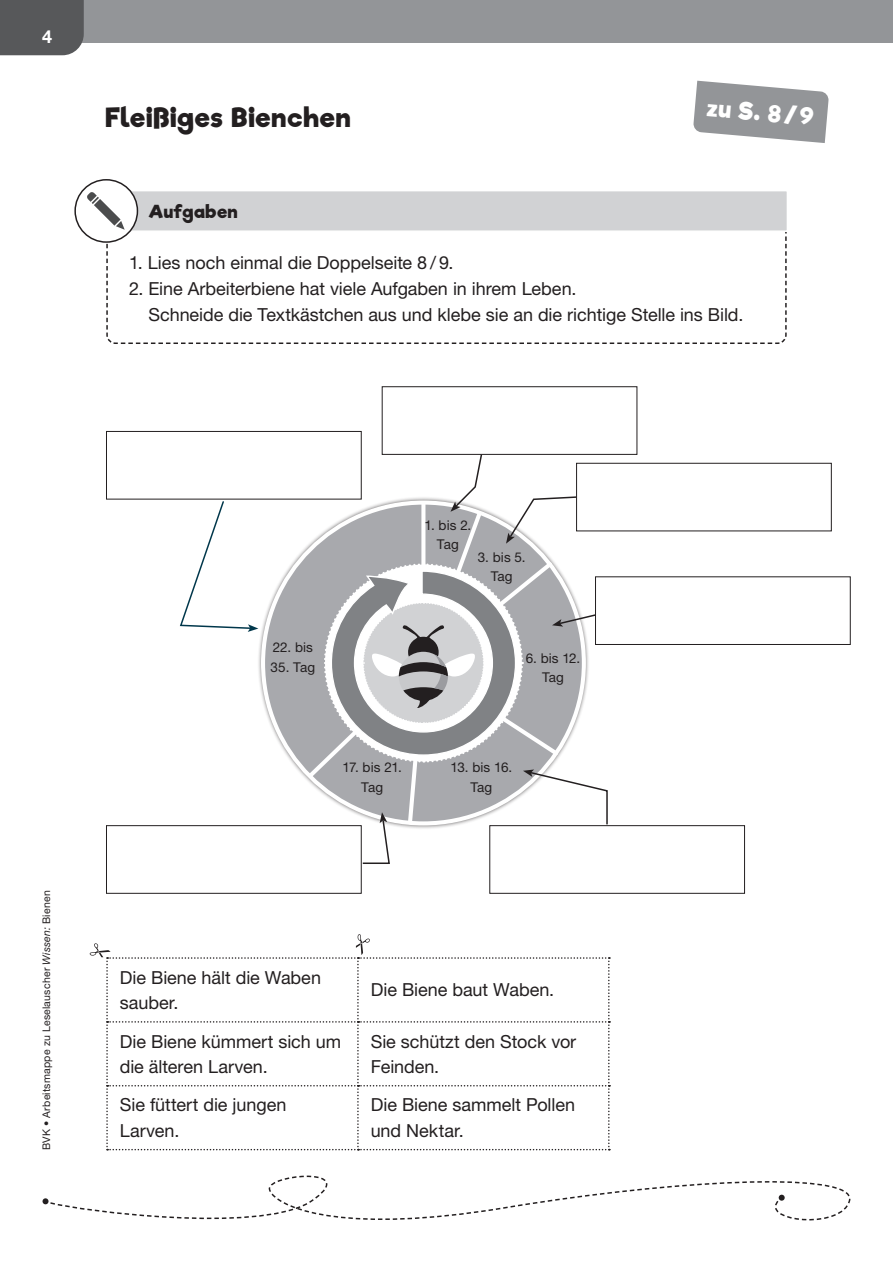
<style>
.page{position:relative;width:893px;height:1263px;background:#fff}
.page>*{position:absolute;margin:0;border:0;box-sizing:border-box;transform-origin:0 0}
.t1{font:27px "Riffic";letter-spacing:.035em;color:#231f20}
.t2{font:24px "Riffic";color:#fff}
.t3{font:18px/25.5px "Helvetica Neue LT Pro";letter-spacing:-.005em;color:#231f20}
.t4{font:18px "Riffic";letter-spacing:.03em;color:#231f20}
.t5{font:700 18px "Helvetica Neue LT Pro";color:#fff}
.t6{font:13.5px/19.5px "Helvetica Neue LT Pro";letter-spacing:.01em;color:#231f20;text-align:center}
.t7{font:13.5px/19.5px "Helvetica Neue LT Pro";letter-spacing:-.02em;color:#231f20;text-align:center}
.t8{font:13.5px/19.5px "Helvetica Neue LT Pro";letter-spacing:-.01em;color:#231f20;text-align:center}
.t9{font:10.5px "Helvetica Neue LT Pro";letter-spacing:.02em;color:#231f20}
.s1{font-style:italic}
</style>
<div class="page">
<svg style="left:87px;top:189px;width:700px;height:155px"></svg>
<div style="left:74px;top:179px;width:64px;height:64px;border:2px solid #231f20;border-radius:50%"></div>
<svg style="left:90px;top:934px;width:520px;height:216px"></svg>
<div style="left:257px;top:496px;width:333px;height:333px;background:#231f20;opacity:.6"></div>
<div style="left:263px;top:503px;width:321px;height:320px;background:#a8a9ad;border-radius:50%"></div>
<svg style="left:180px;top:500px;width:78px;height:132px"></svg>
<div style="left:382px;top:386px;width:255px;height:69px;border:1px solid #231f20"></div>
<div style="left:106px;top:431px;width:255px;height:68px;border:1px solid #231f20"></div>
<div style="left:106px;top:825px;width:255px;height:68px;border:1px solid #231f20"></div>
<div style="left:490px;top:825px;width:255px;height:68px;border:1px solid #231f20"></div>
<div style="left:576px;top:463px;width:255px;height:68px;border:1px solid #231f20"></div>
<div style="left:595px;top:577px;width:255px;height:68px;border:1px solid #231f20"></div>
<svg style="left:305px;top:453px;width:303px;height:412px"></svg>
<svg style="left:43px;top:1175px;width:808px;height:46px"></svg>
<div style="left:0;top:0;width:893px;height:43px;background:#939598"></div>
<div style="left:0;top:0;width:84px;height:55px;background:#57585a"></div>
<svg style="left:693px;top:81px;width:136px;height:62px"></svg>
<p class="t5" style="left:42px;top:25px;width:12px">4</p>
<h1 class="t1" style="left:106px;top:101px;width:246px">Fleißiges Bienchen</h1>
<p class="t4" style="left:149px;top:200px;width:91px">Aufgaben</p>
<h2 class="t2" style="left:709px;top:93px;width:108px;rotate:5deg">zu S. 8/9</h2>
<p class="t3" style="left:129px;top:250px;width:326px">1. Lies noch einmal die Doppelseite 8 / 9.</p>
<p class="t3" style="left:148px;top:275px;width:596px;text-indent:-19px">2. Eine Arbeiterbiene hat viele Aufgaben in ihrem Leben.<br>Schneide die Textkästchen aus und klebe sie an die richtige Stelle ins Bild.</p>
<p class="t9" style="left:40px;top:1150px;width:261px;rotate:-90deg">BVK • Arbeitsmappe zu Leselauscher <span class="s1">Wissen:</span> Bienen</p>
<p class="t6" style="left:273px;top:637px;width:42px">22. bis</p>
<p class="t6" style="left:271px;top:657px;width:46px">35. Tag</p>
<p class="t6" style="left:424px;top:515px;width:49px">1. bis 2.<br>Tag</p>
<p class="t6" style="left:478px;top:547px;width:49px">3. bis 5.<br>Tag</p>
<p class="t6" style="left:526px;top:648px;width:56px">6. bis 12.<br>Tag</p>
<p class="t8" style="left:342px;top:757px;width:61px">17. bis 21.<br>Tag</p>
<p class="t7" style="left:451px;top:757px;width:63px">13. bis 16.<br>Tag</p>
<p class="t3" style="left:120px;top:964px;width:203px">Die Biene hält die Waben sauber.</p>
<p class="t3" style="left:371px;top:977px;width:185px">Die Biene baut Waben.</p>
<p class="t3" style="left:120px;top:1028px;width:223px">Die Biene kümmert sich um die älteren Larven.</p>
<p class="t3" style="left:371px;top:1028px;width:207px">Sie schützt den Stock vor<br>Feinden.</p>
<p class="t3" style="left:120px;top:1092px;width:168px">Sie füttert die jungen<br>Larven.</p>
<p class="t3" style="left:371px;top:1092px;width:206px">Die Biene sammelt Pollen und Nektar.</p>
</div>
